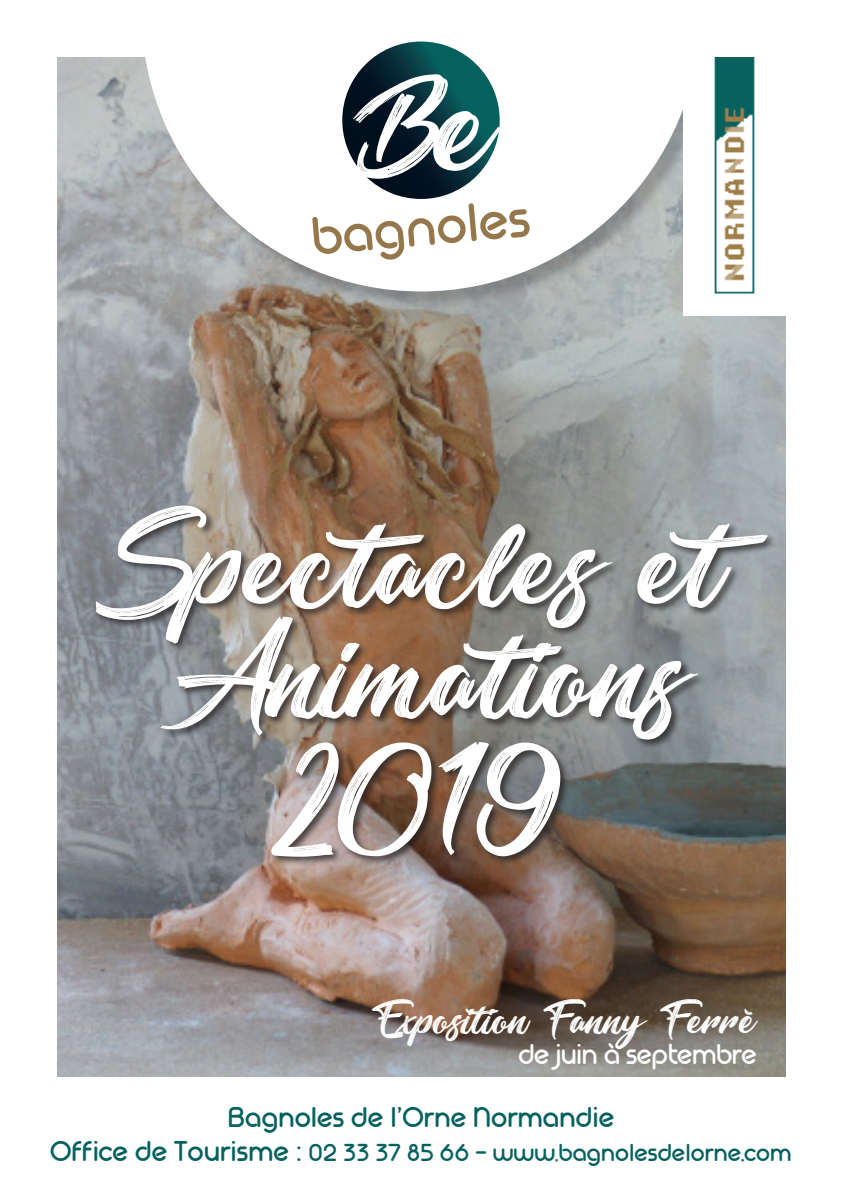
<style>
.page{position:relative;width:842px;height:1191px;background:#fff}
.page>*{position:absolute;margin:0;border:0;box-sizing:border-box;transform-origin:0 0}
.t1{font:120px "Barbershop in Thailand";color:#fff}
.t2{font:40px "Barbershop in Thailand";color:#fff}
.t3{font:28px "Geoma";color:#04615e}
.t4{font:28px "Geoma";letter-spacing:-.02em;color:#fff}
.t5{font:24px "Geoma";color:#04615e}
.s1{font-size:24px}
.s2{font-size:8px}
</style>
<div class="page">
<img style="left:57px;top:57px;width:728px;height:1020px">
<div style="left:143px;top:2px;width:576px;height:307px;background:#231f20;opacity:.25"></div>
<svg style="left:142px;top:57px;width:541px;height:234px"></svg>
<img style="left:683px;top:57px;width:102px;height:258px">
<div style="left:57px;top:0;width:785px;height:57px;background:#fff"></div>
<svg style="left:312px;top:74px;width:218px;height:186px"></svg>
<div style="left:94px;top:503px;width:683px;height:363px;background:#231f20;opacity:.75"></div>
<p class="t1" style="left:92px;top:492px;width:700px">Spectacles et</p>
<p class="t1" style="left:152px;top:603px;width:539px">Animations</p>
<p class="t1" style="left:268px;top:743px;width:296px">2019</p>
<p class="t2" style="left:371px;top:995px;width:388px">Exposition Fanny Ferré</p>
<p class="t4" style="left:518px;top:1037px;width:240px">de juin à septembre</p>
<p class="t3" style="left:228px;top:1101px;width:388px">Bagnoles de l’Orne Normandie</p>
<p class="t3" style="left:50px;top:1134px;width:506px">Office de Tourisme : <span class="s1">02 33 37 85 66 - www</span></p>
<p class="t5" style="left:555px;top:1138px;width:238px"><span class="s2">•</span>bagnolesdelorne<span class="s2">•</span>com</p>
</div>
